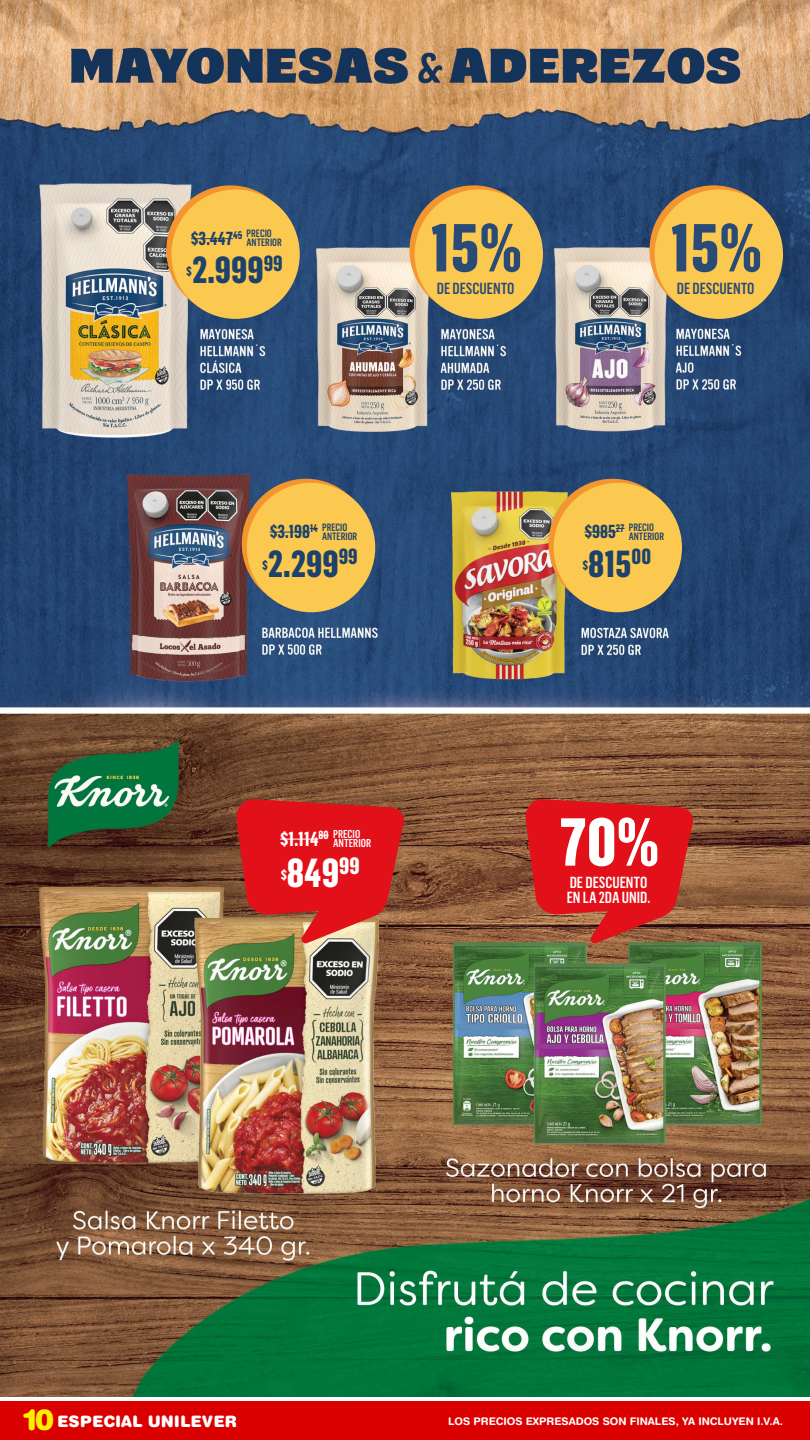
<style>
.page{position:relative;width:810px;height:1440px;background:#fff}
.page>*{position:absolute;margin:0;border:0;box-sizing:border-box;transform-origin:0 0}
.t1{font:800 66.45px "Flama Condensed";color:#2a4b76}
.t2{font:800 66.45px "Flama Condensed";color:#fff}
.t3{font:800 39.75px "Flama Condensed";color:#fff}
.t4{font:800 36.97px "Flama Condensed";color:#1d426c}
.t5{font:700 19.95px "Flama Condensed";color:#fff}
.t6{font:700 18.52px "Flama Condensed";color:#1d426c}
.t7{font:900 15.75px "Helvetica Rounded LT Std";color:#fff}
.t8{font:500 15.75px/15px "Flama Condensed";color:#fff}
.t9{font:500 15.75px "Flama Condensed";color:#2a4b76}
.t10{font:800 14.48px "Flama Condensed";color:#fff}
.t11{font:800 13.42px "Flama Condensed";color:#1d426c}
.t12{font:500 11.25px/9.7px "Flama Condensed";color:#fff}
.t13{font:700 10.5px "Helvetica Rounded";color:#fff}
.t14{font:500 10.5px/9px "Flama Condensed";color:#1d426c}
.s1{font-size:29.25px;color:#ffed00}
</style>
<div class="page">
<div style="left:0;top:1401px;width:810px;height:39px;background:#db0000"></div>
<img style="left:0;top:0;width:810px;height:1397px">
<div style="left:166px;top:185px;width:129px;height:130px;background:#f49630;border-radius:50%"></div>
<div style="left:171px;top:189px;width:129px;height:130px;background:#fcc950;border-radius:50%"></div>
<hr style="left:191px;top:238px;width:42px;height:1px;background:#1d426c">
<div style="left:242px;top:479px;width:128px;height:129px;background:#f49630;border-radius:50%"></div>
<div style="left:247px;top:483px;width:128px;height:129px;background:#fcc950;border-radius:50%"></div>
<hr style="left:270px;top:532px;width:40px;height:1px;background:#1d426c">
<div style="left:549px;top:479px;width:128px;height:129px;background:#f49630;border-radius:50%"></div>
<div style="left:554px;top:483px;width:128px;height:129px;background:#fcc950;border-radius:50%"></div>
<hr style="left:585px;top:532px;width:31px;height:1px;background:#1d426c">
<div style="left:410px;top:185px;width:128px;height:130px;background:#f49630;border-radius:50%"></div>
<div style="left:415px;top:189px;width:128px;height:130px;background:#fcc950;border-radius:50%"></div>
<svg style="left:649px;top:185px;width:129px;height:130px"></svg>
<div style="left:655px;top:189px;width:128px;height:130px;background:#fcc950;border-radius:50%"></div>
<svg style="left:523px;top:798px;width:172px;height:147px;background:#c92823"></svg>
<svg style="left:234px;top:798px;width:172px;height:147px;background:#cd2f29"></svg>
<p class="t14" style="left:247px;top:229px;width:37px">PRECIO<br>ANTERIOR</p>
<h3 class="t6" style="left:191px;top:227px;width:53px">$3.447<sup>45</sup></h3>
<p class="t11" style="left:186px;top:263px;width:7px">$</p>
<h3 class="t4" style="left:192px;top:246px;width:92px">2.999<sup>99</sup></h3>
<h1 class="t1" style="left:430px;top:205px;width:93px">15%</h1>
<h1 class="t1" style="left:670px;top:205px;width:93px">15%</h1>
<h3 class="t9" style="left:437px;top:278px;width:79px">DE DESCUENTO</h3>
<h3 class="t9" style="left:677px;top:278px;width:79px">DE DESCUENTO</h3>
<p class="t14" style="left:322px;top:522px;width:37px">PRECIO<br>ANTERIOR</p>
<h3 class="t6" style="left:585px;top:520px;width:42px">$985<sup>27</sup></h3>
<p class="t11" style="left:582px;top:556px;width:7px">$</p>
<h3 class="t4" style="left:588px;top:540px;width:64px">815<sup>00</sup></h3>
<p class="t14" style="left:629px;top:522px;width:37px">PRECIO<br>ANTERIOR</p>
<h3 class="t6" style="left:270px;top:520px;width:50px">$3.198<sup>14</sup></h3>
<p class="t11" style="left:262px;top:556px;width:7px">$</p>
<h3 class="t4" style="left:268px;top:540px;width:91px">2.299<sup>99</sup></h3>
<p class="t12" style="left:333px;top:829px;width:40px">PRECIO<br>ANTERIOR</p>
<h3 class="t5" style="left:280px;top:826px;width:50px">$1.114<sup>80</sup></h3>
<h3 class="t10" style="left:281px;top:865px;width:8px">$</h3>
<h2 class="t3" style="left:287px;top:848px;width:74px">849<sup>99</sup></h2>
<h1 class="t2" style="left:559px;top:800px;width:101px">70%</h1>
<h3 class="t8" style="left:567px;top:875px;width:85px">DE DESCUENTO<br>EN LA 2DA UNID.</h3>
<h3 class="t7" style="left:22px;top:1413px;width:226px"><span class="s1">10</span> ESPECIAL UNILEVER</h3>
<p class="t13" style="left:448px;top:1415px;width:336px">LOS PRECIOS EXPRESADOS SON FINALES, YA INCLUYEN I.V.A.</p>
<h3 class="t7" style="left:57px;top:1411px;width:181px">ESPECIAL UNILEVER</h3>
</div>
